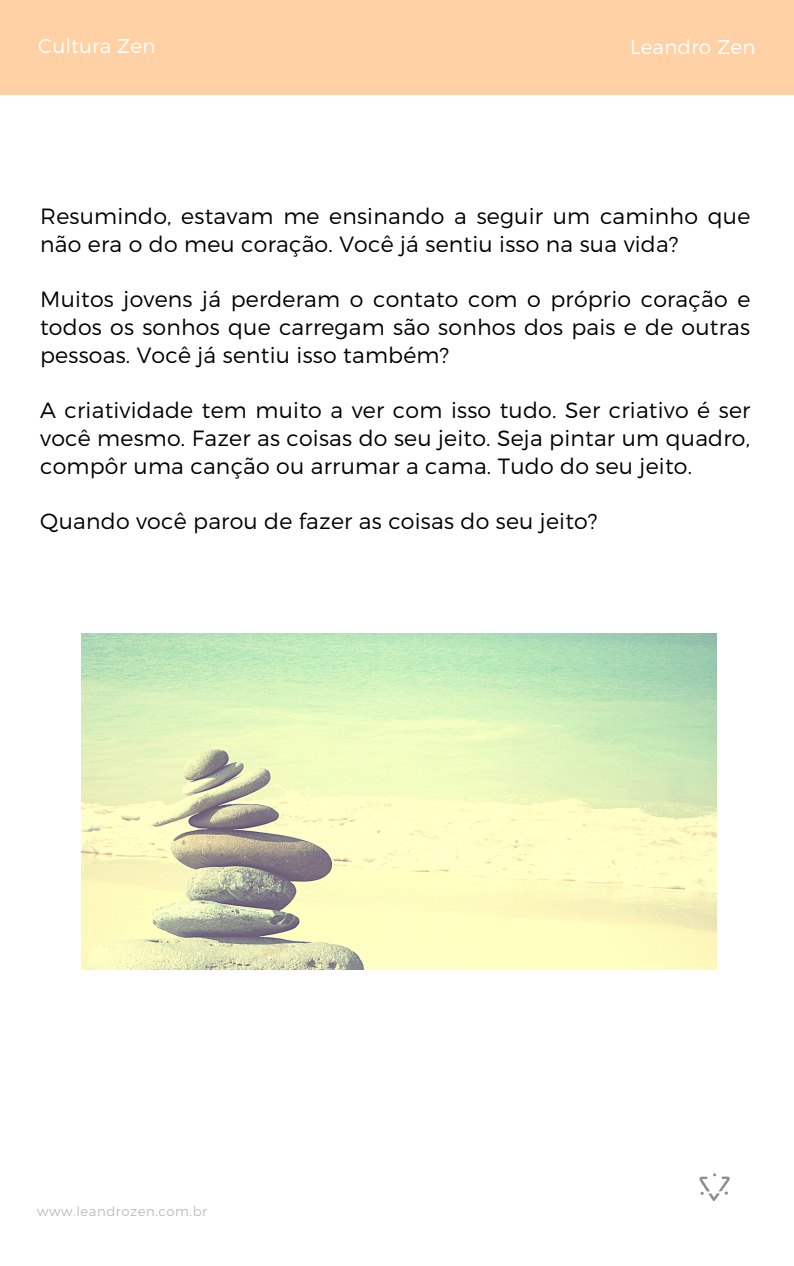
<style>
.page{position:relative;width:794px;height:1266px;background:#fff}
.page>*{position:absolute;margin:0;border:0;box-sizing:border-box;transform-origin:0 0}
.t1{font:300 22.05px/27.8px "Montserrat";letter-spacing:.01em;color:#000;text-align:justify}
.t2{font:300 19.88px "Montserrat";letter-spacing:.01em;color:#fff}
.t3{font:300 13.27px "Montserrat";letter-spacing:.04em;color:#bebebe}
</style>
<div class="page">
<div style="left:0;top:0;width:793px;height:95px;background:#ffd1a4"></div>
<img style="left:699px;top:1173px;width:31px;height:28px">
<img style="left:81px;top:633px;width:635px;height:337px">
<p class="t2" style="left:38px;top:33px;width:119px">Cultura Zen</p>
<p class="t2" style="left:630px;top:34px;width:127px">Leandro Zen</p>
<p class="t1" style="left:40px;top:201px;width:711px">Resumindo, estavam me ensinando a seguir um caminho que não era o do meu coração. Você já sentiu isso na sua vida?</p>
<p class="t1" style="left:40px;top:284px;width:711px">Muitos jovens já perderam o contato com o próprio coração e todos os sonhos que carregam são sonhos dos pais e de outras pessoas. Você já sentiu isso também?</p>
<p class="t1" style="left:40px;top:395px;width:711px">A criatividade tem muito a ver com isso tudo. Ser criativo é ser você mesmo. Fazer as coisas do seu jeito. Seja pintar um quadro, compôr uma canção ou arrumar a cama. Tudo do seu jeito.</p>
<p class="t1" style="left:40px;top:506px;width:558px">Quando você parou de fazer as coisas do seu jeito?</p>
<p class="t3" style="left:37px;top:1202px;width:171px">www.leandrozen.com.br</p>
</div>
